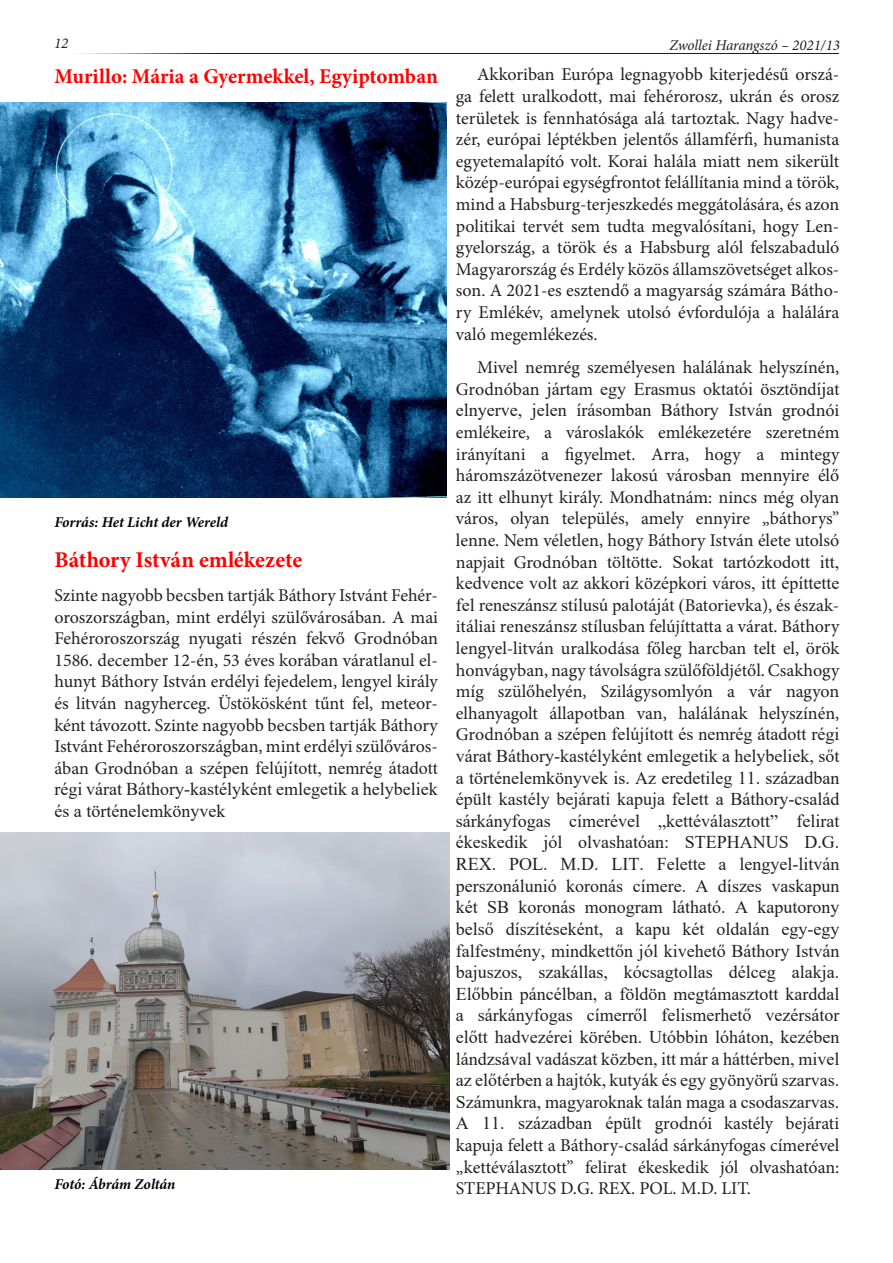
<style>
.page{position:relative;width:893px;height:1263px;background:#fff}
.page>*{position:absolute;margin:0;border:0;box-sizing:border-box;transform-origin:0 0}
.t1{font:700 22.5px "Minion Pro";letter-spacing:-.005em;color:#f00}
.t2{font:700 21px "Minion Pro";color:#f00}
.t3{font:18px/21.6px "Times New Roman";color:#231f20;text-align:justify}
.t4{font:18px/21.6px "Minion Pro";color:#231f20;text-align:justify}
.t5{font:italic 700 15px "Minion Pro";letter-spacing:-.005em;color:#030303}
.t6{font:italic 15px "Minion Pro";letter-spacing:-.005em;color:#231f20}
.s1{font-family:"Minion Pro"}
.s2{font-family:"Times New Roman"}
</style>
<div class="page">
<img style="left:78px;top:53px;width:761px;height:1px">
<img style="left:0;top:102px;width:447px;height:396px">
<img style="left:0;top:832px;width:450px;height:337px">
<p class="t6" style="left:54px;top:33px;width:16px">12</p>
<p class="t6" style="left:670px;top:35px;width:172px">Zwollei Harangszó – 2021/13</p>
<p class="t2" style="left:54px;top:61px;width:385px">Murillo: Mária a Gyermekkel, Egyiptomban</p>
<p class="t4" style="left:456px;top:64px;width:385px;text-indent:21px">Akkoriban Európa legnagyobb kiterjedésű orszá&shy;ga felett uralkodott, mai fehérorosz, ukrán és orosz területek is fennhatósága alá tartoztak. Nagy hadve&shy;zér, európai léptékben jelentős államférfi, humanista egyetemalapító volt. Korai halála miatt nem sikerült közép-európai egységfrontot felállítania mind a török, mind a Habsburg-terjeszkedés meggátolására, és azon politikai tervét sem tudta megvalósítani, hogy Len&shy;gyelország, a török és a Habsburg alól felszabaduló Magyarország és Erdély közös államszövetséget alkos&shy;son. A 2021-es esztendő a magyarság számára Bátho&shy;ry Emlékév, amelynek utolsó évfordulója a halálára való megemlékezés.</p>
<p class="t3" style="left:456px;top:356px;width:385px;text-indent:21px"><span class="s1">Mivel nemrég személyesen halálának helyszínén, Grodnóban</span> jártam egy Erasmus oktatói ösztöndíjat elnyerve, jelen írásomban Báthory István <span class="s1">grodnói emlékeire, a városlakók emlékezetére szeretném irányítani a figyelmet. Arra, hogy a mintegy háromszázötvenezer lakosú városban mennyire élő az itt elhunyt király. Mondhatnám: nincs még olyan város, olyan település, amely ennyire „báthorys” lenne. Nem véletlen, hogy Báthory István élete utolsó napjait Grodnóban</span> töltötte. Sokat tartózkodott itt, kedvence volt az akkori középkori város, itt építtette fel reneszánsz stílusú palotáját (<span class="s1">Batorievka), és észak&shy;itáliai reneszánsz stílusban felújíttatta a várat. Báthory lengyel-litván uralkodása főleg harcban telt el, örök honvágyban, nagy távolságra szülőföldjétől. Csakhogy míg szülőhelyén, Szilágysomlyón a vár nagyon elhanyagolt állapotban van, halálának helyszínén, Grodnóban</span> a szépen felújított és nemrég átadott régi várat Báthory-kastélyként emlegetik a helybeliek, sőt a történelemkönyvek is. Az eredetileg 11. században épült kastély bejárati kapuja felett a Báthory-család sárkányfogas címerével „kettéválasztott” felirat ékeskedik jól olvashatóan: STEPHANUS D.G.<br>REX. POL. M.D. LIT. Felette a lengyel-litván perszonálunió koronás címere. A díszes vaskapun két SB koronás monogram látható. A kaputorony belső díszítéseként, a kapu két oldalán egy-egy falfestmény, mindkettőn jól kivehető Báthory István bajuszos, szakállas, kócsagtollas délceg alakja.<br>Előbbin páncélban, a földön megtámasztott karddal a sárkányfogas címerről felismerhető vezérsátor előtt hadvezérei körében. Utóbbin lóháton, kezében lándzsával vadászat közben, itt már a háttérben, mivel az előtérben a hajtók, kutyák és egy gyönyörű szarvas.<br>Számunkra, magyaroknak talán maga a csodaszarvas.<br>A 11. században épült <span class="s1">grodnói kastély bejárati kapuja felett a Báthory-család sárkányfogas címerével „kettéválasztott” felirat ékeskedik jól olvashatóan:<br>STEPHANUS D.G. REX. POL. M.D. LIT.</span></p>
<p class="t5" style="left:54px;top:511px;width:175px">Forrás: Het Licht der Wereld</p>
<p class="t1" style="left:54px;top:544px;width:249px">Báthory István emlékezete</p>
<p class="t4" style="left:54px;top:585px;width:385px">Szinte nagyobb becsben tartják Báthory Istvánt Fehér&shy;oroszországban, mint erdélyi szülővárosában. A mai Fehéroroszország nyugati részén fekvő Grodnóban 1586. december 12-én, 53 éves korában váratlanul el&shy;hunyt Báthory István erdélyi fejedelem, lengyel király és litván nagyherceg. Üstökösként tűnt fel, meteor&shy;ként távozott. Szinte nagyobb becsben tartják Báthory Istvánt Fehéroroszországban, mint erdélyi szülőváros&shy;ában Grodnóban <span class="s2">a szépen felújított, nemrég átadott régi várat Báthory-kastélyként emlegetik a helybeliek és a történelemkönyvek</span></p>
<p class="t5" style="left:54px;top:1173px;width:123px">Fotó: Ábrám Zoltán</p>
</div>
